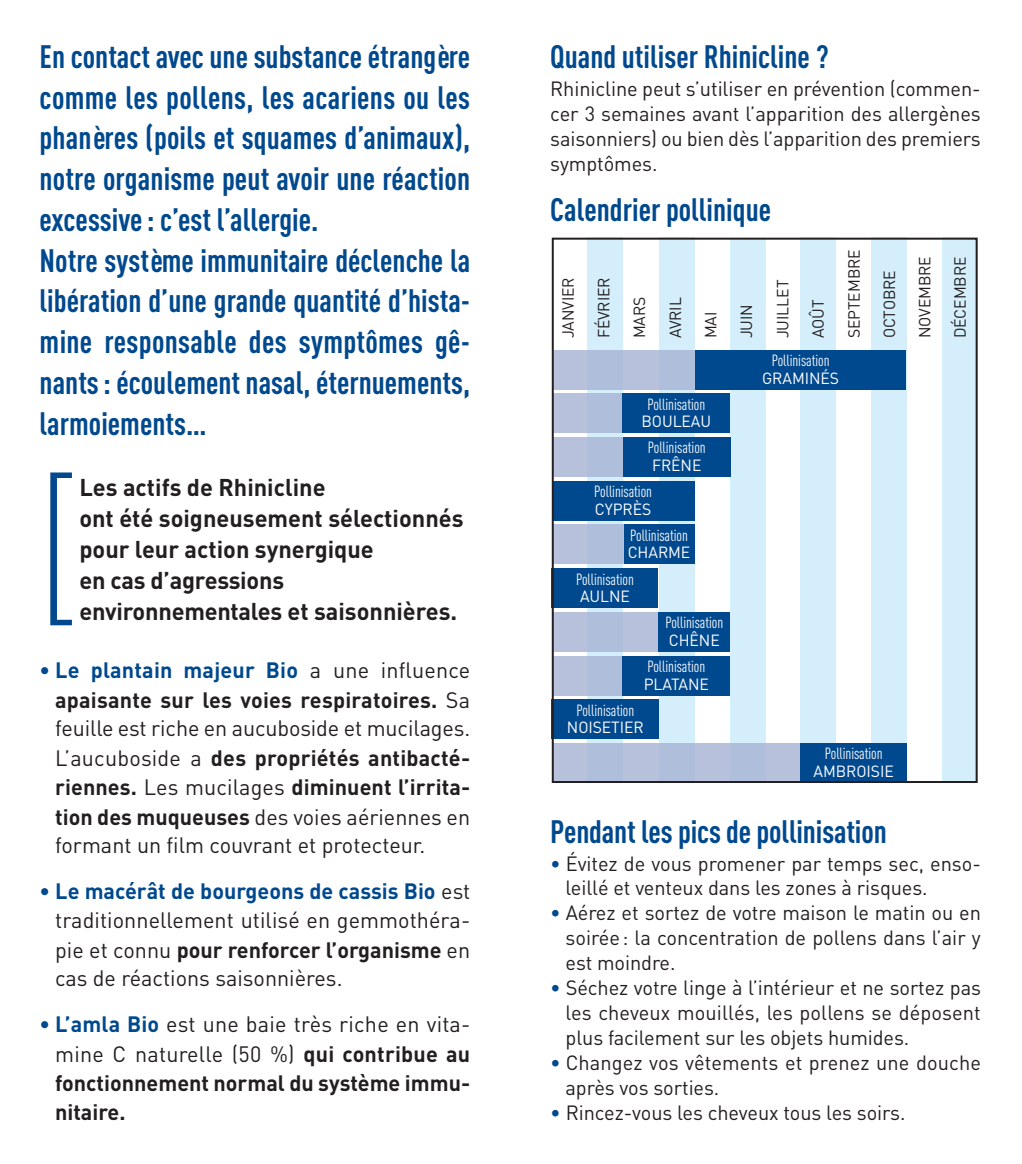
<style>
.page{position:relative;width:1022px;height:1164px;background:#fff}
.page>*{position:absolute;margin:0;border:0;box-sizing:border-box;transform-origin:0 0}
.t1{font:300 177.6px "DIN Cond";color:#01498e}
.t2{font:700 32px/40.8px "DIN Cond";color:#01498e}
.t3{font:700 24px/31.2px "DIN";color:#231f20}
.t4{font:22px/29.2px "DIN";color:#231f20;text-align:justify}
.t5{font:700 22px/29.2px "DIN";color:#231f20;text-align:justify}
.t6{font:20.4px/24.8px "DIN";letter-spacing:-.005em;color:#231f20;text-align:justify}
.t7{font:16px "DIN Cond";letter-spacing:-.005em;color:#fff}
.t8{font:16px "DIN";letter-spacing:-.005em;color:#231f20}
.t9{font:16px "DIN";letter-spacing:-.005em;color:#fff}
.s1{font-weight:700;color:#01498e}
.s2{font-weight:700}
.s3{color:#01498e}
.s4{font-weight:400}
</style>
<div class="page">
<div style="left:659px;top:237px;width:35px;height:544px;background:#d4effb"></div>
<div style="left:587px;top:237px;width:35px;height:545px;background:#d4effb"></div>
<div style="left:729px;top:237px;width:36px;height:545px;background:#d4effb"></div>
<div style="left:800px;top:237px;width:35px;height:545px;background:#d4effb"></div>
<div style="left:871px;top:237px;width:35px;height:544px;background:#d4effb"></div>
<div style="left:942px;top:237px;width:35px;height:544px;background:#d4effb"></div>
<div style="left:552px;top:393px;width:124px;height:40px;background:#aebedb"></div>
<div style="left:552px;top:437px;width:130px;height:39px;background:#aebedb"></div>
<div style="left:552px;top:524px;width:80px;height:40px;background:#aebedb"></div>
<div style="left:552px;top:612px;width:124px;height:39px;background:#b7c1dc"></div>
<div style="left:552px;top:655px;width:164px;height:40px;background:#aebedb"></div>
<div style="left:552px;top:743px;width:298px;height:39px;background:#b7c1dc"></div>
<div style="left:553px;top:349px;width:283px;height:40px;background:#aebedb"></div>
<div style="left:695px;top:349px;width:210px;height:40px;background:#01498e"></div>
<div style="left:622px;top:393px;width:107px;height:40px;background:#01498e"></div>
<div style="left:623px;top:437px;width:107px;height:39px;background:#01498e"></div>
<div style="left:551px;top:480px;width:143px;height:40px;background:#01498e"></div>
<div style="left:623px;top:524px;width:71px;height:40px;background:#01498e"></div>
<div style="left:551px;top:568px;width:107px;height:40px;background:#01498e"></div>
<div style="left:658px;top:612px;width:72px;height:39px;background:#01498e"></div>
<div style="left:622px;top:655px;width:107px;height:40px;background:#01498e"></div>
<div style="left:551px;top:699px;width:107px;height:40px;background:#01498e"></div>
<div style="left:800px;top:743px;width:106px;height:39px;background:#01498e"></div>
<div style="left:551px;top:237px;width:426px;height:545px;border:2px solid #231f20"></div>
<p class="t2" style="left:40px;top:39px;width:432px">En contact avec une substance étrangère comme les pollens, les acariens ou les phanères (poils et squames d’animaux), notre organisme peut avoir une réaction excessive: c’est l’allergie.<br>Notre système immunitaire déclenche la libération d’une grande quantité d’hista&shy;mine responsable des symptômes gê&shy;nants: écoulement nasal, éternuements, larmoiements…</p>
<h1 class="t1" style="left:39px;top:485px;width:40px">[</h1>
<p class="t3" style="left:79px;top:471px;width:385px">Les actifs de Rhinicline<br>ont été soigneusement sélectionnés pour leur action synergique<br>en cas d’agressions environnementales et saisonnières.</p>
<p class="t4" style="left:55px;top:656px;width:416px;text-indent:-15px"><span class="s1">• Le plantain majeur Bio</span> a une influence <span class="s2">apaisante sur les voies respiratoires.</span> Sa feuille est riche en aucuboside et mucilages.<br>L’aucuboside a <span class="s2">des propriétés antibacté&shy;riennes.</span> Les mucilages <span class="s2">diminuent l’irrita&shy;tion des muqueuses</span> des voies aériennes en formant un film couvrant et protecteur.</p>
<p class="t4" style="left:55px;top:877px;width:416px;text-indent:-15px"><span class="s1">• Le macérât de bourgeons de cassis Bio</span> est traditionnellement utilisé en gemmothéra&shy;pie et connu <span class="s2">pour renforcer l’organisme</span> en cas de réactions saisonnières.</p>
<p class="t5" style="left:55px;top:1009px;width:416px;text-indent:-15px"><span class="s3">• L’amla Bio</span> <span class="s4">est une baie très riche en vita&shy;mine C naturelle (50 %)</span> qui contribue au fonctionnement normal du système immu&shy;nitaire.</p>
<h2 class="t2" style="left:550px;top:39px;width:280px">Quand utiliser Rhinicline ?</h2>
<p class="t6" style="left:550px;top:76px;width:432px">Rhinicline peut s’utiliser en prévention (commen&shy;cer 3 semaines avant l’apparition des allergènes saisonniers) ou bien dès l’apparition des premiers symptômes.</p>
<h2 class="t2" style="left:550px;top:192px;width:222px">Calendrier pollinique</h2>
<p class="t8" style="left:559px;top:338px;width:62px;rotate:-90deg">JANVIER</p>
<p class="t8" style="left:594px;top:338px;width:62px;rotate:-90deg">FÉVRIER</p>
<p class="t8" style="left:630px;top:338px;width:43px;rotate:-90deg">MARS</p>
<p class="t8" style="left:666px;top:338px;width:42px;rotate:-90deg">AVRIL</p>
<p class="t8" style="left:701px;top:338px;width:28px;rotate:-90deg">MAI</p>
<p class="t8" style="left:737px;top:338px;width:36px;rotate:-90deg">JUIN</p>
<p class="t7" style="left:647px;top:398px;width:59px">Pollinisation</p>
<p class="t9" style="left:641px;top:412px;width:71px">BOULEAU</p>
<p class="t7" style="left:647px;top:442px;width:59px">Pollinisation</p>
<p class="t9" style="left:652px;top:456px;width:51px">FRÊNE</p>
<p class="t7" style="left:594px;top:485px;width:59px">Pollinisation</p>
<p class="t9" style="left:595px;top:499px;width:58px">CYPRÈS</p>
<p class="t7" style="left:630px;top:529px;width:59px">Pollinisation</p>
<p class="t9" style="left:627px;top:543px;width:64px">CHARME</p>
<p class="t7" style="left:576px;top:573px;width:59px">Pollinisation</p>
<p class="t9" style="left:580px;top:587px;width:51px">AULNE</p>
<p class="t7" style="left:665px;top:616px;width:59px">Pollinisation</p>
<p class="t9" style="left:668px;top:630px;width:52px">CHÊNE</p>
<p class="t7" style="left:647px;top:660px;width:59px">Pollinisation</p>
<p class="t9" style="left:643px;top:674px;width:67px">PLATANE</p>
<p class="t7" style="left:576px;top:704px;width:59px">Pollinisation</p>
<p class="t9" style="left:567px;top:718px;width:78px">NOISETIER</p>
<p class="t8" style="left:773px;top:338px;width:60px;rotate:-90deg">JUILLET</p>
<p class="t8" style="left:808px;top:338px;width:40px;rotate:-90deg">AOÛT</p>
<p class="t7" style="left:771px;top:354px;width:59px">Pollinisation</p>
<p class="t9" style="left:762px;top:368px;width:78px">GRAMINÉS</p>
<p class="t8" style="left:844px;top:338px;width:90px;rotate:-90deg">SEPTEMBRE</p>
<p class="t8" style="left:880px;top:338px;width:70px;rotate:-90deg">OCTOBRE</p>
<p class="t7" style="left:824px;top:747px;width:59px">Pollinisation</p>
<p class="t9" style="left:813px;top:762px;width:82px">AMBROISIE</p>
<p class="t8" style="left:915px;top:338px;width:83px;rotate:-90deg">NOVEMBRE</p>
<p class="t8" style="left:950px;top:338px;width:83px;rotate:-90deg">DÉCEMBRE</p>
<h2 class="t2" style="left:550px;top:813px;width:338px">Pendant les pics de pollinisation</h2>
<p class="t6" style="left:565px;top:850px;width:417px;text-indent:-15px"><span class="s3">•</span> Évitez de vous promener par temps sec, enso&shy;leillé et venteux dans les zones à risques.</p>
<p class="t6" style="left:565px;top:900px;width:417px;text-indent:-15px"><span class="s3">•</span> Aérez et sortez de votre maison le matin ou en soirée: la concentration de pollens dans l’air y est moindre.</p>
<p class="t6" style="left:565px;top:975px;width:417px;text-indent:-15px"><span class="s3">•</span> Séchez votre linge à l’intérieur et ne sortez pas les cheveux mouillés, les pollens se déposent plus facilement sur les objets humides.</p>
<p class="t6" style="left:565px;top:1050px;width:417px;text-indent:-15px"><span class="s3">•</span> Changez vos vêtements et prenez une douche après vos sorties.</p>
<p class="t6" style="left:550px;top:1099px;width:356px"><span class="s3">•</span> Rincez-vous les cheveux tous les soirs.</p>
</div>
